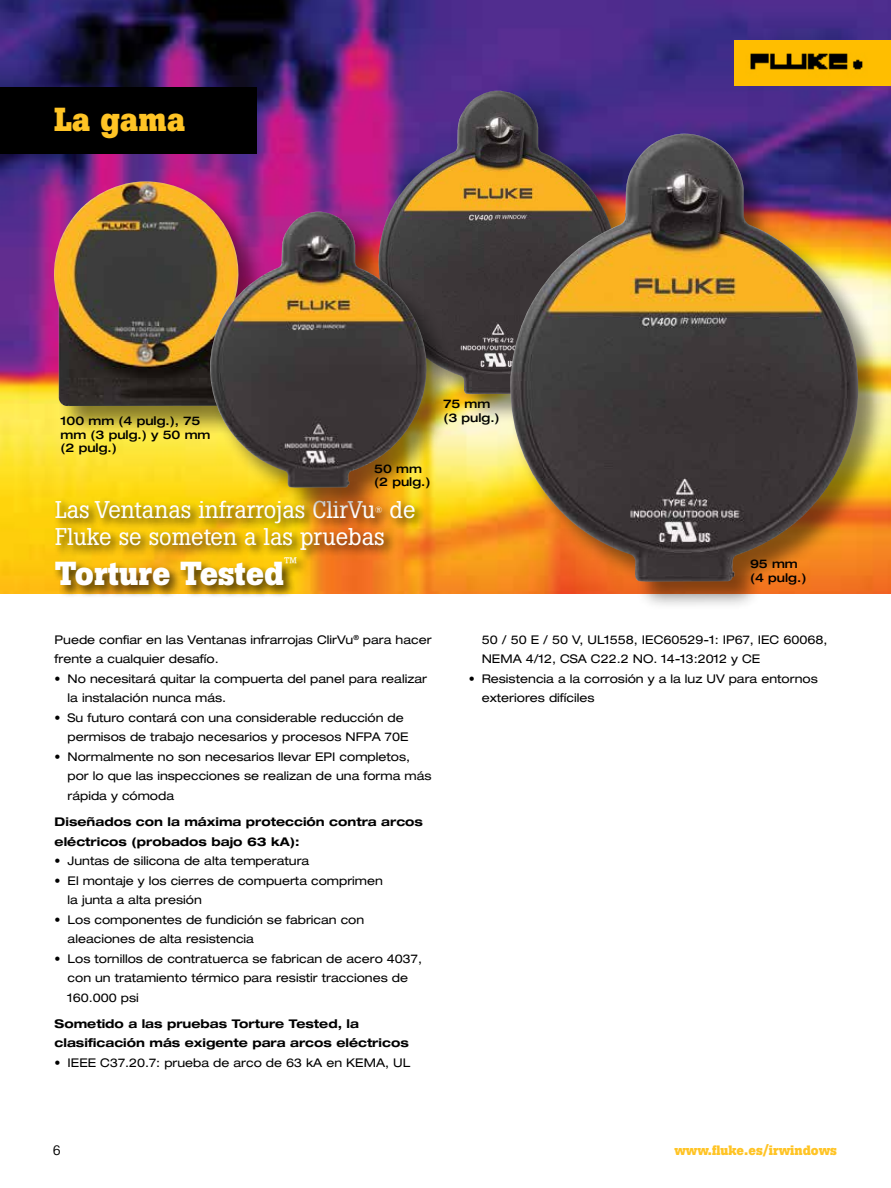
<style>
.page{position:relative;width:891px;height:1188px;background:#fff}
.page>*{position:absolute;margin:0;border:0;box-sizing:border-box;transform-origin:0 0}
.t1{font:700 33px "Boton Pro";color:#fff}
.t2{font:700 33px "Boton Pro";color:#ffc425}
.t3{font:24px "Boton Pro";color:#fff}
.t4{font:18px "Boton Pro";color:#fff}
.t5{font:700 13.5px "Boton Pro";color:#ffc425}
.t6{font:13.5px "Boton Pro";color:#000}
.t7{font:expanded 12px/19.5px "Helvetica Neue LT Std";color:#000}
.t8{font:700 expanded 12px/19.5px "Helvetica Neue LT Std";color:#000}
.t9{font:500 expanded 12px/13.5px "Helvetica Neue LT Std";color:#000}
.t10{font:9px "Boton Pro";color:#fff}
.s1{font-weight:700}
</style>
<div class="page">
<img style="left:0;top:0;width:891px;height:594px">
<div style="left:0;top:88px;width:256px;height:66px;background:#000"></div>
<img style="left:734px;top:40px;width:157px;height:45px">
<div style="left:378px;top:90px;width:268px;height:333px;background:#000;opacity:.46"></div>
<img style="left:378px;top:90px;width:240px;height:304px">
<div style="left:52px;top:497px;width:375px;height:102px;background:#000;opacity:.75"></div>
<div style="left:509px;top:133px;width:379px;height:478px;background:#000;opacity:.46"></div>
<img style="left:509px;top:133px;width:351px;height:449px">
<div style="left:54px;top:181px;width:214px;height:254px;background:#000;opacity:.46"></div>
<img style="left:54px;top:181px;width:187px;height:225px">
<div style="left:210px;top:211px;width:246px;height:306px;background:#000;opacity:.46"></div>
<img style="left:210px;top:211px;width:217px;height:277px">
<h1 class="t2" style="left:54px;top:98px;width:133px">La gama</h1>
<p class="t9" style="left:60px;top:414px;width:151px">100 mm (4 pulg.), 75 mm (3 pulg.) y 50 mm (2 pulg.)</p>
<p class="t9" style="left:374px;top:462px;width:58px">50 mm (2 pulg.)</p>
<h2 class="t3" style="left:55px;top:494px;width:322px">Las Ventanas infrarrojas ClirVu</h2>
<p class="t10" style="left:375px;top:504px;width:9px">®</p>
<h2 class="t3" style="left:390px;top:494px;width:27px">de</h2>
<h2 class="t3" style="left:55px;top:521px;width:331px">Fluke se someten a las pruebas</h2>
<h1 class="t1" style="left:55px;top:552px;width:231px">Torture Tested</h1>
<h3 class="t4" style="left:284px;top:552px;width:15px">™</h3>
<p class="t9" style="left:443px;top:397px;width:58px">75 mm (3 pulg.)</p>
<p class="t9" style="left:750px;top:557px;width:58px">95 mm (4 pulg.)</p>
<p class="t7" style="left:55px;top:630px;width:379px">Puede confiar en las Ventanas infrarrojas ClirVu<sup>®</sup> para hacer frente a cualquier desafío.</p>
<p class="t7" style="left:68px;top:669px;width:361px;text-indent:-13px"><span class="s1">•</span> No necesitará quitar la compuerta del panel para realizar la instalación nunca más.</p>
<p class="t7" style="left:68px;top:708px;width:342px;text-indent:-13px"><span class="s1">•</span> Su futuro contará con una considerable reducción de permisos de trabajo necesarios y procesos NFPA 70E</p>
<p class="t7" style="left:68px;top:747px;width:366px;text-indent:-13px"><span class="s1">•</span> Normalmente no son necesarios llevar EPI completos, por lo que las inspecciones se realizan de una forma más rápida y cómoda</p>
<p class="t8" style="left:55px;top:812px;width:370px">Diseñados con la máxima protección contra arcos eléctricos (probados bajo 63 kA):</p>
<p class="t7" style="left:55px;top:851px;width:256px"><span class="s1">•</span> Juntas de silicona de alta temperatura</p>
<p class="t7" style="left:68px;top:870px;width:317px;text-indent:-13px"><span class="s1">•</span> El montaje y los cierres de compuerta comprimen la junta a alta presión</p>
<p class="t7" style="left:68px;top:909px;width:298px;text-indent:-13px"><span class="s1">•</span> Los componentes de fundición se fabrican con aleaciones de alta resistencia</p>
<p class="t7" style="left:68px;top:948px;width:356px;text-indent:-13px"><span class="s1">•</span> Los tornillos de contratuerca se fabrican de acero 4037, con un tratamiento térmico para resistir tracciones de<br>160.000 psi</p>
<p class="t8" style="left:55px;top:1013px;width:356px">Sometido a las pruebas Torture Tested, la clasificación más exigente para arcos eléctricos</p>
<p class="t7" style="left:55px;top:1053px;width:357px"><span class="s1">•</span> IEEE C37.20.7: prueba de arco de 63 kA en KEMA, UL</p>
<p class="t7" style="left:482px;top:630px;width:347px">50 / 50 E / 50 V, UL1558, IEC60529-1: IP67, IEC 60068,<br>NEMA 4/12, CSA C22.2 NO. 14-13:2012 y CE</p>
<p class="t7" style="left:482px;top:669px;width:338px;text-indent:-13px"><span class="s1">•</span> Resistencia a la corrosión y a la luz UV para entornos exteriores difíciles</p>
<p class="t6" style="left:53px;top:1141px;width:9px">6</p>
<p class="t5" style="left:674px;top:1141px;width:164px">www.fluke.es/irwindows</p>
</div>
